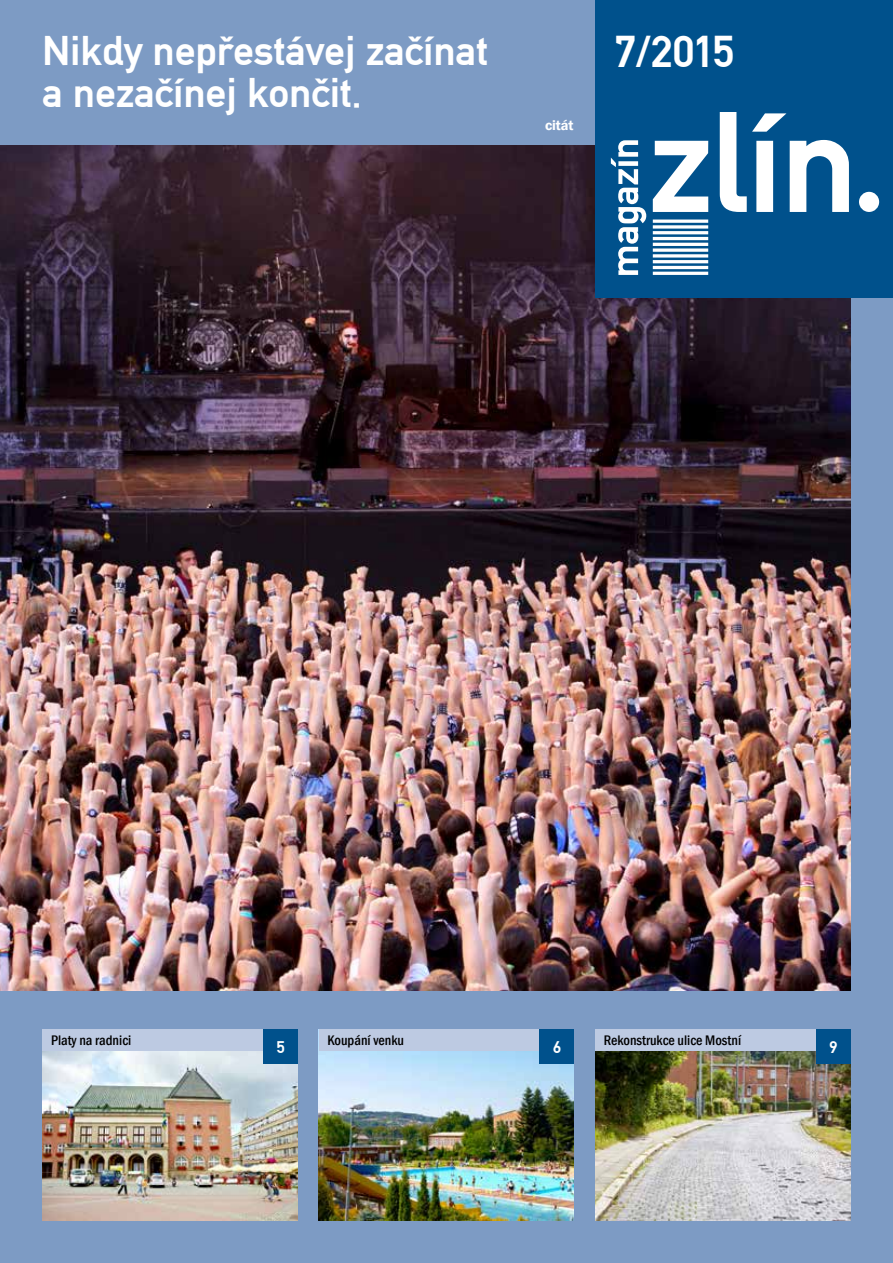
<style>
.page{position:relative;width:893px;height:1263px;background:#7d9bc4}
.page>*{position:absolute;margin:0;border:0;box-sizing:border-box;transform-origin:0 0}
.t1{font:43.5px "Norma Zlin Hxx CE Bold";color:#fff}
.t2{font:40.5px/42px "Norma Zlin Hxx CE Bold";letter-spacing:.01em;color:#fff}
.t3{font:16.5px "Norma Zlin Hxx CE Bold";color:#fff}
.t4{font:500 condensed 14.25px "Franklin Gothic";color:#000}
.t5{font:600 14.25px "Franklin Gothic";letter-spacing:-.01em;color:#fff}
</style>
<div class="page">
<img style="left:595px;top:1051px;width:255px;height:169px">
<div style="left:595px;top:1029px;width:247px;height:22px;background:#bdcae2"></div>
<div style="left:816px;top:1029px;width:34px;height:34px;background:#00518c"></div>
<img style="left:43px;top:1051px;width:255px;height:169px">
<div style="left:43px;top:1029px;width:238px;height:22px;background:#bdcae2"></div>
<div style="left:264px;top:1029px;width:34px;height:34px;background:#00518c"></div>
<img style="left:319px;top:1051px;width:255px;height:169px">
<div style="left:319px;top:1029px;width:234px;height:22px;background:#bdcae2"></div>
<div style="left:540px;top:1029px;width:34px;height:34px;background:#00518c"></div>
<img style="left:0;top:145px;width:850px;height:846px">
<div style="left:595px;top:0;width:298px;height:298px;background:#00518c"></div>
<svg style="left:653px;top:112px;width:226px;height:163px"></svg>
<svg style="left:611px;top:140px;width:35px;height:135px"></svg>
<h2 class="t2" style="left:43px;top:30px;width:447px">Nikdy nepřestávej začínat a nezačínej končit.</h2>
<p class="t5" style="left:545px;top:117px;width:30px">citát</p>
<h1 class="t1" style="left:614px;top:27px;width:121px">7/2015</h1>
<p class="t4" style="left:51px;top:1031px;width:82px">Platy na radnici</p>
<p class="t3" style="left:277px;top:1037px;width:9px">5</p>
<p class="t4" style="left:327px;top:1031px;width:78px">Koupání venku</p>
<p class="t3" style="left:553px;top:1037px;width:9px">6</p>
<p class="t4" style="left:604px;top:1031px;width:139px">Rekonstrukce ulice Mostní</p>
<p class="t3" style="left:829px;top:1037px;width:9px">9</p>
</div>
